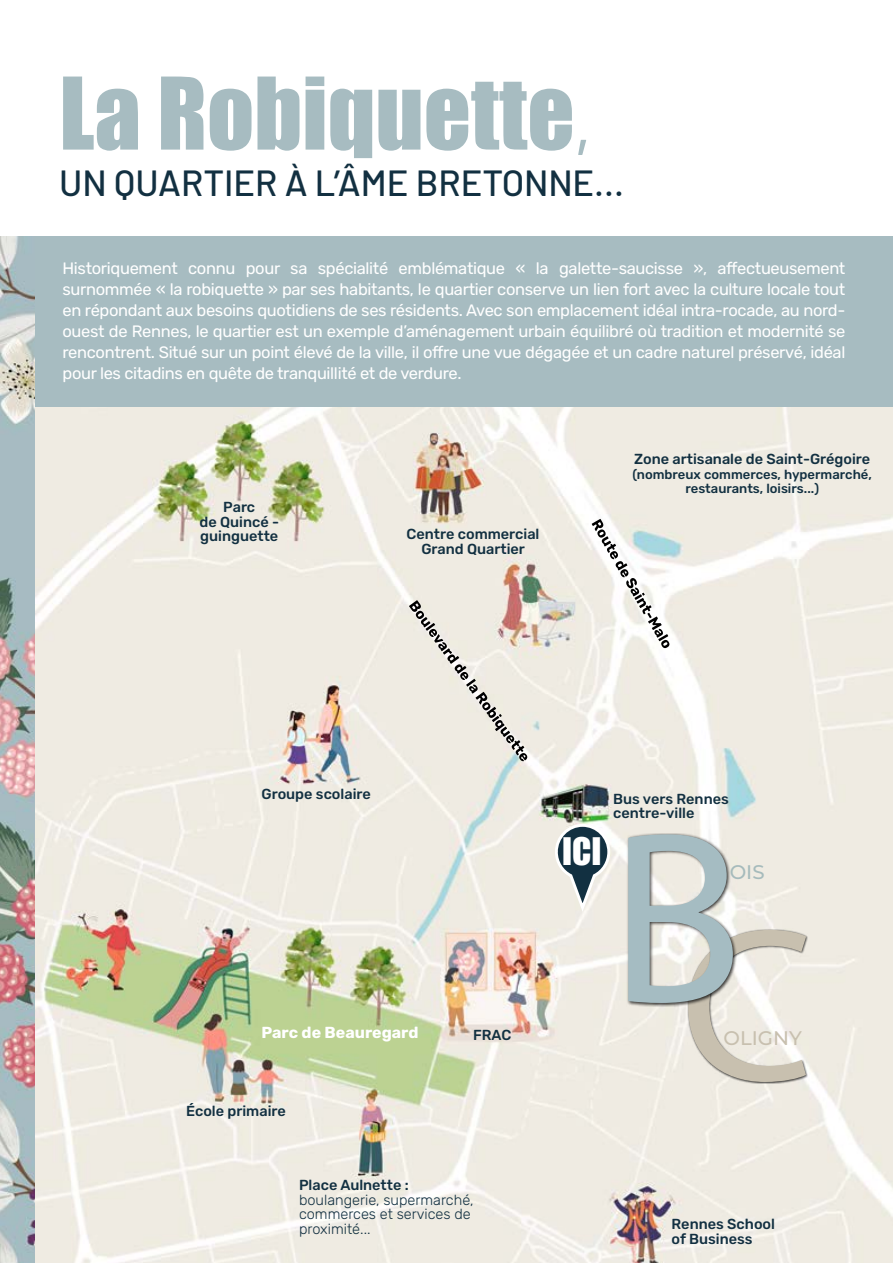
<style>
.page{position:relative;width:893px;height:1263px;background:#fff}
.page>*{position:absolute;margin:0;border:0;box-sizing:border-box;transform-origin:0 0}
.t1{font:218.85px "Myriad Pro";color:#c8c0af;scale:1.05 1}
.t2{font:92.4px "Impact";color:#a7bcc1}
.t3{font:500 36.3px "Barlow";color:#123041}
.t4{font:34.8px "Impact";color:#fff}
.t5{font:500 19.65px "Montserrat";color:#c8c0af}
.t6{font:500 19.65px "Montserrat";color:#a6bbbc}
.t7{font:16.5px/21px "Rubik";letter-spacing:-.02em;color:#fff;text-align:justify}
.t8{font:700 16.05px "Rubik";color:#fff}
.t9{font:500 14.55px/14.5px "Rubik";color:#123041}
.t10{font:300 14.55px/14.5px "Rubik";color:#123041}
.t11{font:500 13.05px/14.5px "Rubik";color:#123041;text-align:center}
.s1{font-family:"Barlow";font-weight:500;font-size:62.7px}
</style>
<div class="page">
<img style="left:36px;top:406px;width:857px;height:857px">
<svg style="left:592px;top:519px;width:77px;height:129px"></svg>
<svg style="left:409px;top:600px;width:118px;height:161px;background:#e1dcd3"></svg>
<svg style="left:553px;top:822px;width:59px;height:94px"></svg>
<div style="left:0;top:236px;width:893px;height:170px;background:#a7bcc1"></div>
<img style="left:0;top:236px;width:34px;height:1027px">
<div style="left:687px;top:929px;width:121px;height:155px;background:#000;opacity:.75"></div>
<div style="left:627px;top:833px;width:110px;height:173px;background:#000;opacity:.75"></div>
<svg style="left:628px;top:834px;width:105px;height:169px;background:#bfcaca"></svg>
<h2 class="t2" style="left:59px;top:42px;width:533px">La Robiquette<span class="s1">,</span></h2>
<h3 class="t3" style="left:59px;top:157px;width:566px">UN QUARTIER À L’ÂME BRETONNE...</h3>
<p class="t7" style="left:63px;top:258px;width:784px">Historiquement connu pour sa spécialité emblématique « la galette-saucisse », affectueusement surnommée « la robiquette » par ses habitants, le quartier conserve un lien fort avec la culture locale tout en répondant aux besoins quotidiens de ses résidents. Avec son emplacement idéal intra-rocade, au nord&shy;ouest de Rennes, le quartier est un exemple d’aménagement urbain équilibré où tradition et modernité se rencontrent. Situé sur un point élevé de la ville, il offre une vue dégagée et un cadre naturel préservé, idéal pour les citadins en quête de tranquillité et de verdure.</p>
<p class="t9" style="left:199px;top:500px;width:81px;text-align:center">Parc<br>de Quincé - guinguette</p>
<p class="t9" style="left:407px;top:527px;width:134px;text-align:center">Centre commercial<br>Grand Quartier</p>
<p class="t9" style="left:634px;top:452px;width:238px">Zone artisanale de Saint-Grégoire</p>
<p class="t11" style="left:633px;top:467px;width:241px">(nombreux commerces, hypermarché, restaurants, loisirs...)</p>
<p class="t9" style="left:262px;top:787px;width:111px">Groupe scolaire</p>
<p class="t8" style="left:262px;top:1023px;width:158px">Parc de Beauregard</p>
<p class="t9" style="left:473px;top:1028px;width:40px">FRAC</p>
<p class="t9" style="left:186px;top:1104px;width:101px">École primaire</p>
<p class="t9" style="left:299px;top:1178px;width:111px">Place Aulnette :</p>
<p class="t10" style="left:299px;top:1193px;width:176px">boulangerie, supermarché, commerces et services de proximité...</p>
<h3 class="t4" style="left:562px;top:824px;width:41px">ICI</h3>
<p class="t9" style="left:613px;top:792px;width:117px">Bus vers Rennes centre-ville</p>
<p class="t6" style="left:730px;top:859px;width:36px">OIS</p>
<h1 class="t1" style="left:680px;top:871px;width:129px">C</h1>
<p class="t5" style="left:724px;top:1025px;width:80px">OLIGNY</p>
<p class="t9" style="left:672px;top:1217px;width:105px">Rennes School of Business</p>
</div>
